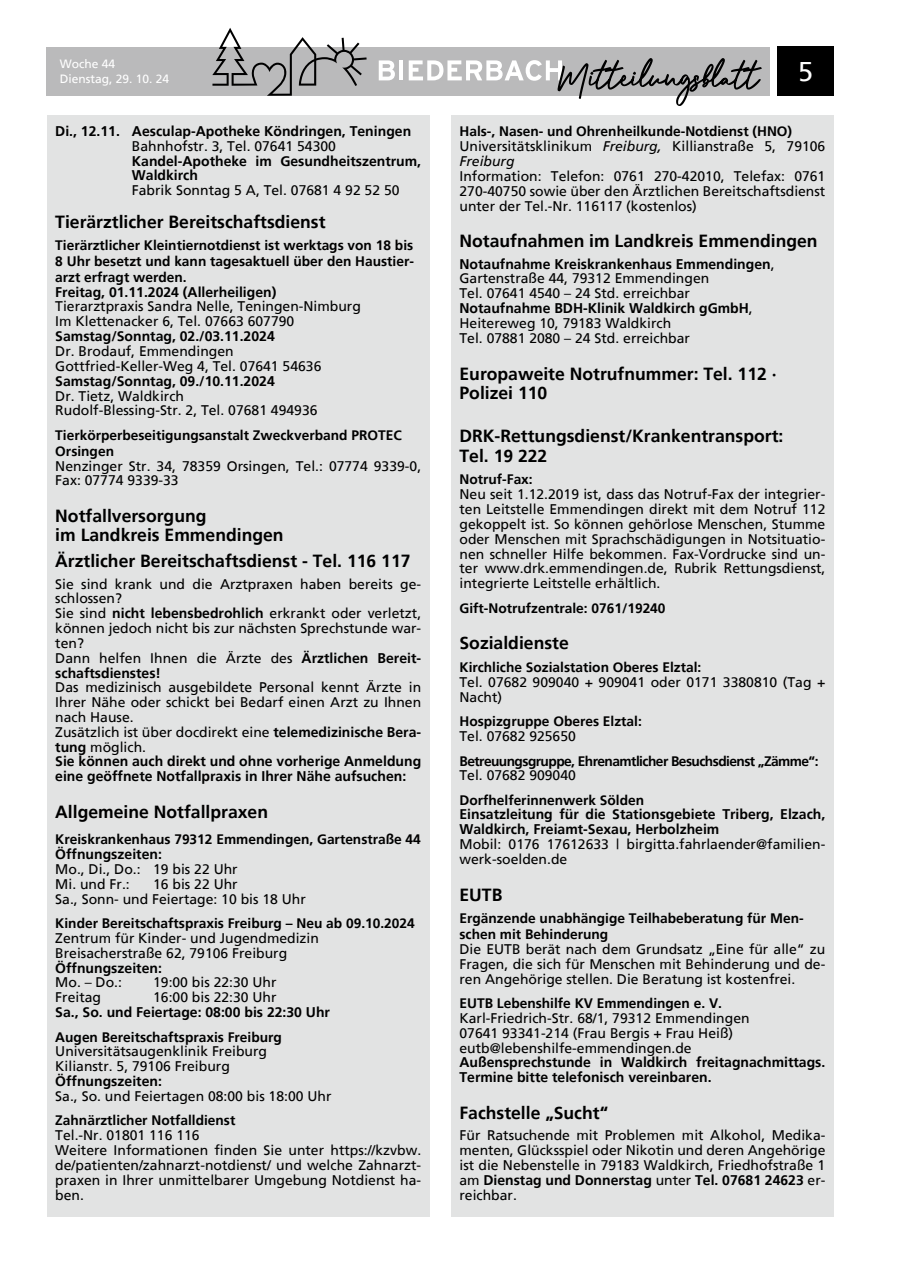
<style>
.page{position:relative;width:902px;height:1280px;background:#fff}
.page>*{position:absolute;margin:0;border:0;box-sizing:border-box;transform-origin:0 0}
.t1{font:27px "Frutiger";color:#fff}
.t2{font:700 17.55px/19.5px "Frutiger";color:#000}
.t3{font:13.95px/14.9px "Frutiger";color:#000}
.t4{font:700 13.95px/14.9px "Frutiger";color:#000}
.t5{font:700 13.65px/15.9px "Frutiger";color:#000}
.t6{font:700 13.65px "Frutiger";letter-spacing:-.04em;color:#000}
.t7{font:12px/15px "Frutiger";color:#fff}
.s1{font-weight:700}
.s2{font-style:italic}
</style>
<div class="page">
<div style="left:47px;top:47px;width:723px;height:49px;background:#bababb"></div>
<div style="left:777px;top:47px;width:56px;height:49px;background:#000"></div>
<svg style="left:212px;top:28px;width:154px;height:68px"></svg>
<svg style="left:379px;top:60px;width:16px;height:20px"></svg>
<hr style="left:399px;top:60px;width:4px;height:20px;background:#fff">
<svg style="left:408px;top:58px;width:353px;height:48px"></svg>
<div style="left:47px;top:115px;width:382px;height:1101px;background:#e2e3e3"></div>
<div style="left:451px;top:115px;width:382px;height:1101px;background:#e2e3e3"></div>
<p class="t7" style="left:60px;top:56px;width:111px">Woche 44<br>Dienstag, 29. 10. 24</p>
<p class="t4" style="left:55px;top:124px;width:357px">Di., 12.11. Aesculap-Apotheke Köndringen, Teningen</p>
<p class="t3" style="left:132px;top:139px;width:205px">Bahnhofstr. 3, Tel. 07641 54300</p>
<p class="t4" style="left:132px;top:153px;width:291px">Kandel-Apotheke im Gesundheitszentrum,<br>Waldkirch</p>
<p class="t3" style="left:132px;top:183px;width:269px">Fabrik Sonntag 5 A, Tel. 07681 4 92 52 50</p>
<p class="t2" style="left:55px;top:212px;width:272px">Tierärztlicher Bereitschaftsdienst</p>
<p class="t5" style="left:55px;top:237px;width:360px;text-align:justify">Tierärztlicher Kleintiernotdienst ist werktags von 18 bis 8 Uhr besetzt und kann tagesaktuell über den Haustier&shy;arzt erfragt werden.</p>
<p class="t4" style="left:55px;top:284px;width:222px">Freitag, 01.11.2024 (Allerheiligen)</p>
<p class="t3" style="left:55px;top:299px;width:307px">Tierarztpraxis Sandra Nelle, Teningen-Nimburg<br>Im Klettenacker 6, Tel. 07663 607790</p>
<p class="t4" style="left:55px;top:329px;width:221px">Samstag/Sonntag, 02./03.11.2024</p>
<p class="t3" style="left:55px;top:344px;width:267px">Dr. Brodauf, Emmendingen<br>Gottfried-Keller-Weg 4, Tel. 07641 54636</p>
<p class="t4" style="left:55px;top:373px;width:221px">Samstag/Sonntag, 09./10.11.2024</p>
<p class="t3" style="left:55px;top:388px;width:264px">Dr. Tietz, Waldkirch<br>Rudolf-Blessing-Str. 2, Tel. 07681 494936</p>
<p class="t5" style="left:55px;top:427px;width:348px">Tierkörperbeseitigungsanstalt Zweckverband PROTEC<br>Orsingen</p>
<p class="t3" style="left:55px;top:458px;width:367px">Nenzinger Str. 34, 78359 Orsingen, Tel.: 07774 9339-0,<br>Fax: 07774 9339-33</p>
<p class="t2" style="left:55px;top:506px;width:230px">Notfallversorgung<br>im Landkreis Emmendingen</p>
<p class="t2" style="left:55px;top:551px;width:357px">Ärztlicher Bereitschaftsdienst - Tel. 116 117</p>
<p class="t3" style="left:55px;top:576px;width:367px">Sie sind krank und die Arztpraxen haben bereits ge&shy;schlossen?<br>Sie sind <span class="s1">nicht lebensbedrohlich</span> erkrankt oder verletzt, können jedoch nicht bis zur nächsten Sprechstunde war&shy;ten?<br>Dann helfen Ihnen die Ärzte des <span class="s1">Ärztlichen Bereit&shy;schaftsdienstes!</span></p>
<p class="t3" style="left:55px;top:680px;width:367px">Das medizinisch ausgebildete Personal kennt Ärzte in Ihrer Nähe oder schickt bei Bedarf einen Arzt zu Ihnen nach Hause.<br>Zusätzlich ist über docdirekt eine <span class="s1">telemedizinische Bera&shy;tung</span> möglich.<br><span class="s1">Sie können auch direkt und ohne vorherige Anmeldung eine geöffnete Notfallpraxis in Ihrer Nähe aufsuchen:</span></p>
<p class="t2" style="left:55px;top:802px;width:214px">Allgemeine Notfallpraxen</p>
<p class="t5" style="left:55px;top:831px;width:367px">Kreiskrankenhaus 79312 Emmendingen, Gartenstraße 44</p>
<p class="t4" style="left:55px;top:847px;width:108px">Öffnungszeiten:</p>
<p class="t3" style="left:55px;top:861px;width:184px">Mo., Di., Do.: 19 bis 22 Uhr<br>Mi. und Fr.:</p>
<p class="t3" style="left:55px;top:876px;width:252px;text-indent:98px">16 bis 22 Uhr<br>Sa., Sonn- und Feiertage: 10 bis 18 Uhr</p>
<p class="t5" style="left:55px;top:915px;width:361px">Kinder Bereitschaftspraxis Freiburg – Neu ab 09.10.2024</p>
<p class="t3" style="left:55px;top:930px;width:265px">Zentrum für Kinder- und Jugendmedizin<br>Breisacherstraße 62, 79106 Freiburg</p>
<p class="t4" style="left:55px;top:960px;width:108px">Öffnungszeiten:</p>
<p class="t3" style="left:55px;top:975px;width:68px">Mo. – Do.:</p>
<p class="t3" style="left:153px;top:975px;width:125px">19:00 bis 22:30 Uhr</p>
<p class="t3" style="left:55px;top:990px;width:47px">Freitag</p>
<p class="t3" style="left:153px;top:990px;width:125px">16:00 bis 22:30 Uhr</p>
<p class="t4" style="left:55px;top:1005px;width:276px">Sa., So. und Feiertage: 08:00 bis 22:30 Uhr</p>
<p class="t5" style="left:55px;top:1029px;width:228px">Augen Bereitschaftspraxis Freiburg</p>
<p class="t3" style="left:55px;top:1044px;width:213px">Universitätsaugenklinik Freiburg<br>Kilianstr. 5, 79106 Freiburg</p>
<p class="t4" style="left:55px;top:1074px;width:108px">Öffnungszeiten:</p>
<p class="t3" style="left:55px;top:1088px;width:278px">Sa., So. und Feiertagen 08:00 bis 18:00 Uhr</p>
<p class="t5" style="left:55px;top:1112px;width:181px">Zahnärztlicher Notfalldienst</p>
<p class="t3" style="left:55px;top:1128px;width:367px">Tel.-Nr. 01801 116 116<br>Weitere Informationen finden Sie unter https://kzvbw. de/patienten/zahnarzt-notdienst/ und welche Zahnarzt&shy;praxen in Ihrer unmittelbarer Umgebung Notdienst ha&shy;ben.</p>
<h1 class="t1" style="left:798px;top:56px;width:17px">5</h1>
<p class="t5" style="left:459px;top:123px;width:334px">Hals-, Nasen- und Ohrenheilkunde-Notdienst (HNO)</p>
<p class="t3" style="left:459px;top:139px;width:367px">Universitätsklinikum <span class="s2">Freiburg,</span> Killianstraße 5, 79106<br><span class="s2">Freiburg</span></p>
<p class="t3" style="left:459px;top:168px;width:367px;text-align:justify">Information: Telefon: 0761 270-42010, Telefax: 0761<br>270-40750 sowie über den Ärztlichen Bereitschaftsdienst unter der Tel.-Nr. 116117 (kostenlos)</p>
<p class="t2" style="left:459px;top:231px;width:359px">Notaufnahmen im Landkreis Emmendingen</p>
<p class="t3" style="left:459px;top:256px;width:316px"><span class="s1">Notaufnahme Kreiskrankenhaus Emmendingen</span>, Gartenstraße 44, 79312 Emmendingen<br>Tel. 07641 4540 – 24 Std. erreichbar <span class="s1">Notaufnahme BDH-Klinik Waldkirch gGmbH</span>, Heitereweg 10, 79183 Waldkirch<br>Tel. 07881 2080 – 24 Std. erreichbar</p>
<p class="t2" style="left:459px;top:364px;width:318px">Europaweite Notrufnummer: Tel. 112 ·<br>Polizei 110</p>
<p class="t2" style="left:459px;top:426px;width:325px">DRK-Rettungsdienst/Krankentransport:<br>Tel. 19 222</p>
<p class="t5" style="left:459px;top:471px;width:75px">Notruf-Fax:</p>
<p class="t3" style="left:459px;top:487px;width:367px;text-align:justify">Neu seit 1.12.2019 ist, dass das Notruf-Fax der integrier&shy;ten Leitstelle Emmendingen direkt mit dem Notruf 112 gekoppelt ist. So können gehörlose Menschen, Stumme oder Menschen mit Sprachschädigungen in Notsituatio&shy;nen schneller Hilfe bekommen. Fax-Vordrucke sind un&shy;ter www.drk.emmendingen.de, Rubrik Rettungsdienst, integrierte Leitstelle erhältlich.</p>
<p class="t5" style="left:459px;top:600px;width:207px">Gift-Notrufzentrale: 0761/19240</p>
<p class="t2" style="left:459px;top:633px;width:111px">Sozialdienste</p>
<p class="t5" style="left:459px;top:659px;width:243px">Kirchliche Sozialstation Oberes Elztal:</p>
<p class="t3" style="left:459px;top:674px;width:367px">Tel. 07682 909040 + 909041 oder 0171 3380810 (Tag +<br>Nacht)</p>
<p class="t5" style="left:459px;top:713px;width:184px">Hospizgruppe Oberes Elztal:</p>
<p class="t3" style="left:459px;top:729px;width:118px">Tel. 07682 925650</p>
<p class="t6" style="left:459px;top:753px;width:360px">Betreuungsgruppe, Ehrenamtlicher Besuchsdienst „Zämme“:</p>
<p class="t3" style="left:459px;top:768px;width:118px">Tel. 07682 909040</p>
<p class="t5" style="left:459px;top:792px;width:186px">Dorfhelferinnenwerk Sölden</p>
<p class="t4" style="left:459px;top:807px;width:367px">Einsatzleitung für die Stationsgebiete Triberg, Elzach,<br>Waldkirch, Freiamt-Sexau, Herbolzheim</p>
<p class="t3" style="left:459px;top:837px;width:367px">Mobil: 0176 17612633 | birgitta.fahrlaender@familien&shy;werk-soelden.de</p>
<p class="t2" style="left:459px;top:885px;width:44px">EUTB</p>
<p class="t5" style="left:459px;top:910px;width:345px">Ergänzende unabhängige Teilhabeberatung für Men&shy;schen mit Behinderung</p>
<p class="t3" style="left:459px;top:941px;width:367px;text-align:justify">Die EUTB berät nach dem Grundsatz „Eine für alle“ zu Fragen, die sich für Menschen mit Behinderung und de&shy;ren Angehörige stellen. Die Beratung ist kostenfrei.</p>
<p class="t5" style="left:459px;top:995px;width:264px">EUTB Lebenshilfe KV Emmendingen e. V.</p>
<p class="t3" style="left:459px;top:1010px;width:291px">Karl-Friedrich-Str. 68/1, 79312 Emmendingen<br>07641 93341-214 (Frau Bergis + Frau Heiß) eutb@lebenshilfe-emmendingen.de</p>
<p class="t4" style="left:459px;top:1055px;width:367px">Außensprechstunde in Waldkirch freitagnachmittags.<br>Termine bitte telefonisch vereinbaren.</p>
<p class="t2" style="left:459px;top:1103px;width:150px">Fachstelle „Sucht“</p>
<p class="t3" style="left:459px;top:1128px;width:367px;text-align:justify">Für Ratsuchende mit Problemen mit Alkohol, Medika&shy;menten, Glücksspiel oder Nikotin und deren Angehörige ist die Nebenstelle in 79183 Waldkirch, Friedhofstraße 1 am <span class="s1">Dienstag und Donnerstag</span> unter <span class="s1">Tel. 07681 24623</span> er&shy;reichbar.</p>
</div>
